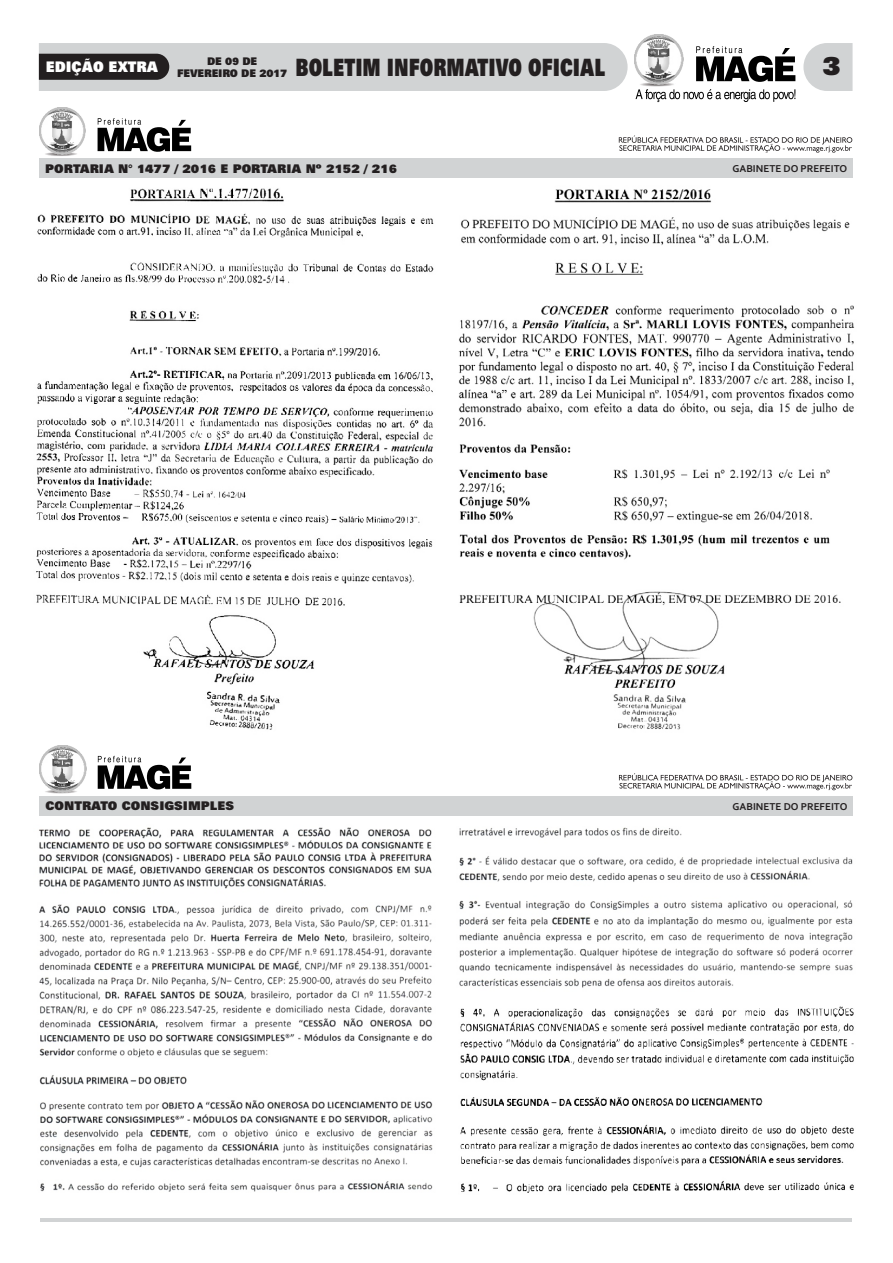
<style>
.page{position:relative;width:893px;height:1263px;background:#fff}
.page>*{position:absolute;margin:0;border:0;box-sizing:border-box;transform-origin:0 0}
.t1{font:900 25.65px "Zurich BT";color:#231f20}
.t2{font:900 24px "Zurich BT";color:#231f20;scale:.71 1}
.t3{font:900 14.7px "Zurich BT";color:#fff;scale:.92 1}
.t4{font:900 12px "Zurich BT";color:#231f20}
.t5{font:700 10.5px "Corbel";color:#231f20}
.t6{font:900 10.5px/12.6px "Zurich BT";letter-spacing:-.02em;color:#231f20;text-align:center;scale:.96 1}
</style>
<div class="page">
<svg style="left:803px;top:43px;width:49px;height:48px;background:#d6d8d8"></svg>
<hr style="left:40px;top:1218px;width:812px;height:4px;background:#d1d3d4">
<img style="left:642px;top:85px;width:30px;height:2px">
<svg style="left:635px;top:89px;width:160px;height:13px"></svg>
<svg style="left:696px;top:46px;width:99px;height:36px"></svg>
<img style="left:634px;top:35px;width:50px;height:50px">
<svg style="left:39px;top:43px;width:589px;height:48px;background:#bcbebf"></svg>
<img style="left:45px;top:154px;width:32px;height:2px">
<svg style="left:98px;top:118px;width:93px;height:34px"></svg>
<img style="left:39px;top:108px;width:47px;height:46px">
<img style="left:47px;top:792px;width:28px;height:2px">
<svg style="left:98px;top:756px;width:93px;height:33px"></svg>
<img style="left:39px;top:745px;width:47px;height:47px">
<div style="left:39px;top:158px;width:813px;height:20px;background:#d1d3d4"></div>
<div style="left:39px;top:796px;width:813px;height:20px;background:#d1d3d4"></div>
<svg style="left:619px;top:135px;width:233px;height:18px"></svg>
<svg style="left:619px;top:773px;width:233px;height:17px"></svg>
<img style="left:36px;top:188px;width:398px;height:542px">
<img style="left:459px;top:591px;width:382px;height:139px">
<img style="left:458px;top:305px;width:397px;height:255px">
<img style="left:461px;top:189px;width:389px;height:86px">
<img style="left:39px;top:827px;width:394px;height:365px">
<img style="left:459px;top:827px;width:394px;height:161px">
<img style="left:460px;top:1006px;width:394px;height:187px">
<p class="t3" style="left:46px;top:61px;width:124px">EDIÇÃO EXTRA</p>
<p class="t6" style="left:177px;top:56px;width:116px">DE 09 DE<br>FEVEREIRO DE 2017</p>
<h2 class="t2" style="left:296px;top:58px;width:437px">BOLETIM INFORMATIVO OFICIAL</h2>
<h1 class="t1" style="left:822px;top:55px;width:20px">3</h1>
<p class="t4" style="left:45px;top:164px;width:353px">PORTARIA N° 1477 / 2016 E PORTARIA Nº 2152 / 216</p>
<p class="t4" style="left:45px;top:801px;width:190px">CONTRATO CONSIGSIMPLES</p>
<p class="t5" style="left:732px;top:164px;width:116px">GABINETE DO PREFEITO</p>
<p class="t5" style="left:732px;top:802px;width:116px">GABINETE DO PREFEITO</p>
</div>
